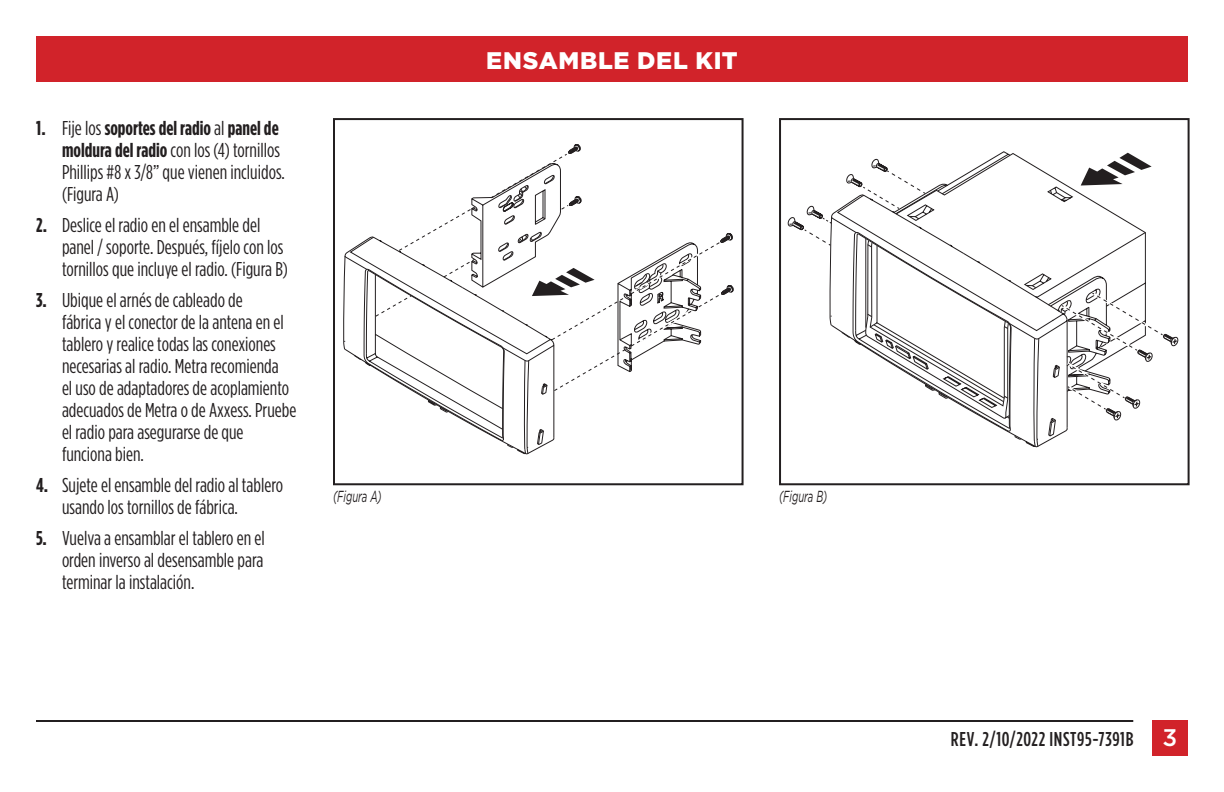
<style>
.page{position:relative;width:1224px;height:792px;background:#fff}
.page>*{position:absolute;margin:0;border:0;box-sizing:border-box;transform-origin:0 0}
.t1{font:900 24px "Gotham";letter-spacing:.03em;color:#fff}
.t2{font:20px/22px "Gotham Condensed";color:#231f20}
.t3{font:500 20px "Gotham Condensed";letter-spacing:.03em;color:#231f20}
.t4{font:italic 16px "Gotham";color:#231f20;scale:.6 1}
.s1{font-weight:700}
.s2{font-family:"Gotham";font-size:24px;color:#fff}
</style>
<div class="page">
<div style="left:36px;top:36px;width:1152px;height:45px;background:#d1232a"></div>
<hr style="left:36px;top:720px;width:1097px;height:2px;background:#231f20">
<div style="left:1152px;top:720px;width:36px;height:36px;background:#d1232a"></div>
<svg style="left:343px;top:274px;width:1px;height:74px"></svg>
<svg style="left:344px;top:237px;width:211px;height:217px"></svg>
<svg style="left:524px;top:392px;width:24px;height:59px"></svg>
<svg style="left:363px;top:268px;width:142px;height:183px"></svg>
<svg style="left:375px;top:154px;width:275px;height:238px"></svg>
<svg style="left:625px;top:233px;width:109px;height:117px"></svg>
<svg style="left:568px;top:144px;width:13px;height:10px"></svg>
<svg style="left:569px;top:196px;width:13px;height:10px"></svg>
<svg style="left:532px;top:268px;width:63px;height:28px"></svg>
<div style="left:333px;top:118px;width:411px;height:367px;border:2px solid #231f20"></div>
<svg style="left:788px;top:151px;width:390px;height:292px"></svg>
<div style="left:779px;top:118px;width:411px;height:367px;border:2px solid #231f20"></div>
<p class="t2" style="left:62px;top:117px;width:224px;text-indent:-26px"><span class="s1">1.</span> Fije los <span class="s1">soportes del radio</span> al <span class="s1">panel de moldura del radio</span> con los (4) tornillos<br>Phillips #8 x 3/8” que vienen incluidos. (Figura A)</p>
<p class="t2" style="left:62px;top:214px;width:227px;text-indent:-26px"><span class="s1">2.</span> Deslice el radio en el ensamble del panel / soporte. Después, fíjelo con los tornillos que incluye el radio. (Figura B)</p>
<p class="t2" style="left:62px;top:289px;width:236px;text-indent:-26px"><span class="s1">3.</span> Ubique el arnés de cableado de<br>fábrica y el conector de la antena en el tablero y realice todas las conexiones necesarias al radio. Metra recomienda<br>el uso de adaptadores de acoplamiento adecuados de Metra o de Axxess. Pruebe el radio para asegurarse de que funciona bien.</p>
<p class="t2" style="left:62px;top:474px;width:223px;text-indent:-26px"><span class="s1">4.</span> Sujete el ensamble del radio al tablero usando los tornillos de fábrica.</p>
<p class="t2" style="left:62px;top:527px;width:204px;text-align:justify;text-indent:-26px"><span class="s1">5.</span> Vuelva a ensamblar el tablero en el orden inverso al desensamble para terminar la instalación.</p>
<p class="t1" style="left:486px;top:47px;width:253px">ENSAMBLE DEL KIT</p>
<p class="t4" style="left:333px;top:488px;width:83px">(Figura A)</p>
<p class="t4" style="left:779px;top:488px;width:82px">(Figura B)</p>
<p class="t3" style="left:951px;top:728px;width:228px">REV. 2/10/2022 INST95-7391B <span class="s2">3</span></p>
</div>
